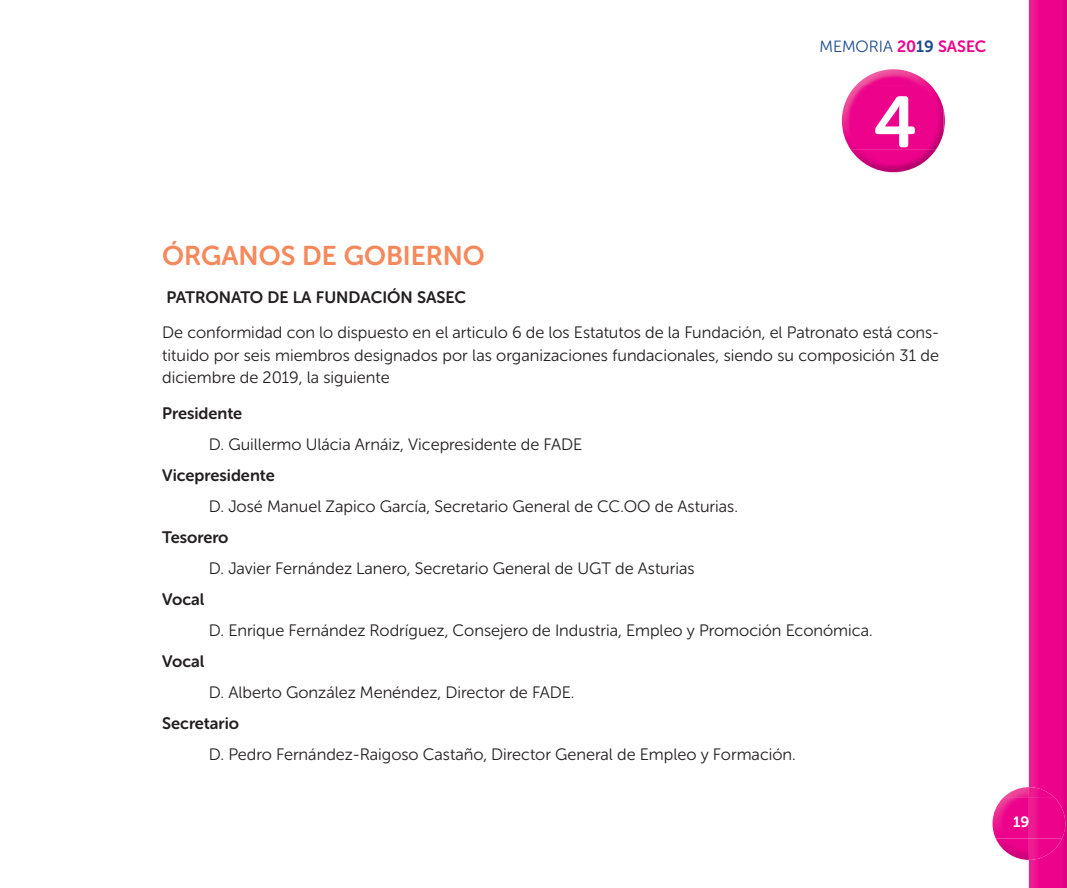
<style>
.page{position:relative;width:1067px;height:888px;background:#fff}
.page>*{position:absolute;margin:0;border:0;box-sizing:border-box;transform-origin:0 0}
.t1{font:72px "Museo Sans Rounded 700";color:#fff}
.t2{font:27px "Museo Sans Rounded 700";color:#f6895c}
.t3{font:16.5px/22.5px "Museo Sans Rounded 300";color:#231f20;text-align:justify}
.t4{font:16.5px "Museo Sans Rounded 700";color:#231f20}
.t5{font:16.2px "Museo Sans Rounded 300";color:#1e4b8d}
.t6{font:15px "Museo Sans Rounded 700";color:#fff}
.s1{font-family:"Museo Sans Rounded 700";color:#ed028c}
.s2{font-family:"Museo Sans Rounded 700"}
</style>
<div class="page">
<img style="left:1003px;top:787px;width:25px;height:11px">
<img style="left:995px;top:838px;width:33px;height:21px">
<img style="left:992px;top:798px;width:36px;height:40px">
<img style="left:1028px;top:0;width:38px;height:888px">
<img style="left:856px;top:69px;width:74px;height:16px">
<img style="left:851px;top:110px;width:93px;height:62px">
<img style="left:841px;top:85px;width:102px;height:65px">
<p class="t5" style="left:819px;top:37px;width:168px">MEMORIA <span class="s1">20</span><span class="s2">19</span> <span class="s1">SASEC</span></p>
<h1 class="t1" style="left:873px;top:82px;width:45px">4</h1>
<h2 class="t2" style="left:162px;top:241px;width:324px">ÓRGANOS DE GOBIERNO</h2>
<p class="t4" style="left:166px;top:288px;width:301px">PATRONATO DE LA FUNDACIÓN SASEC</p>
<p class="t3" style="left:162px;top:321px;width:778px">De conformidad con lo dispuesto en el articulo 6 de los Estatutos de la Fundación, el Patronato está cons&shy;tituido por seis miembros designados por las organizaciones fundacionales, siendo su composición 31 de diciembre de 2019, la siguiente</p>
<p class="t4" style="left:162px;top:404px;width:82px">Presidente</p>
<p class="t3" style="left:209px;top:433px;width:375px">D. Guillermo Ulácia Arnáiz, Vicepresidente de FADE</p>
<p class="t4" style="left:162px;top:466px;width:114px">Vicepresidente</p>
<p class="t3" style="left:209px;top:495px;width:530px">D. José Manuel Zapico García, Secretario General de CC.OO de Asturias.</p>
<p class="t4" style="left:162px;top:528px;width:68px">Tesorero</p>
<p class="t3" style="left:209px;top:557px;width:487px">D. Javier Fernández Lanero, Secretario General de UGT de Asturias</p>
<p class="t4" style="left:162px;top:590px;width:44px">Vocal</p>
<p class="t3" style="left:209px;top:619px;width:665px">D. Enrique Fernández Rodríguez, Consejero de Industria, Empleo y Promoción Económica.</p>
<p class="t4" style="left:162px;top:652px;width:44px">Vocal</p>
<p class="t3" style="left:209px;top:681px;width:367px">D. Alberto González Menéndez, Director de FADE.</p>
<p class="t4" style="left:162px;top:714px;width:78px">Secretario</p>
<p class="t3" style="left:209px;top:743px;width:588px">D. Pedro Fernández-Raigoso Castaño, Director General de Empleo y Formación.</p>
<p class="t6" style="left:1013px;top:813px;width:18px">19</p>
</div>
